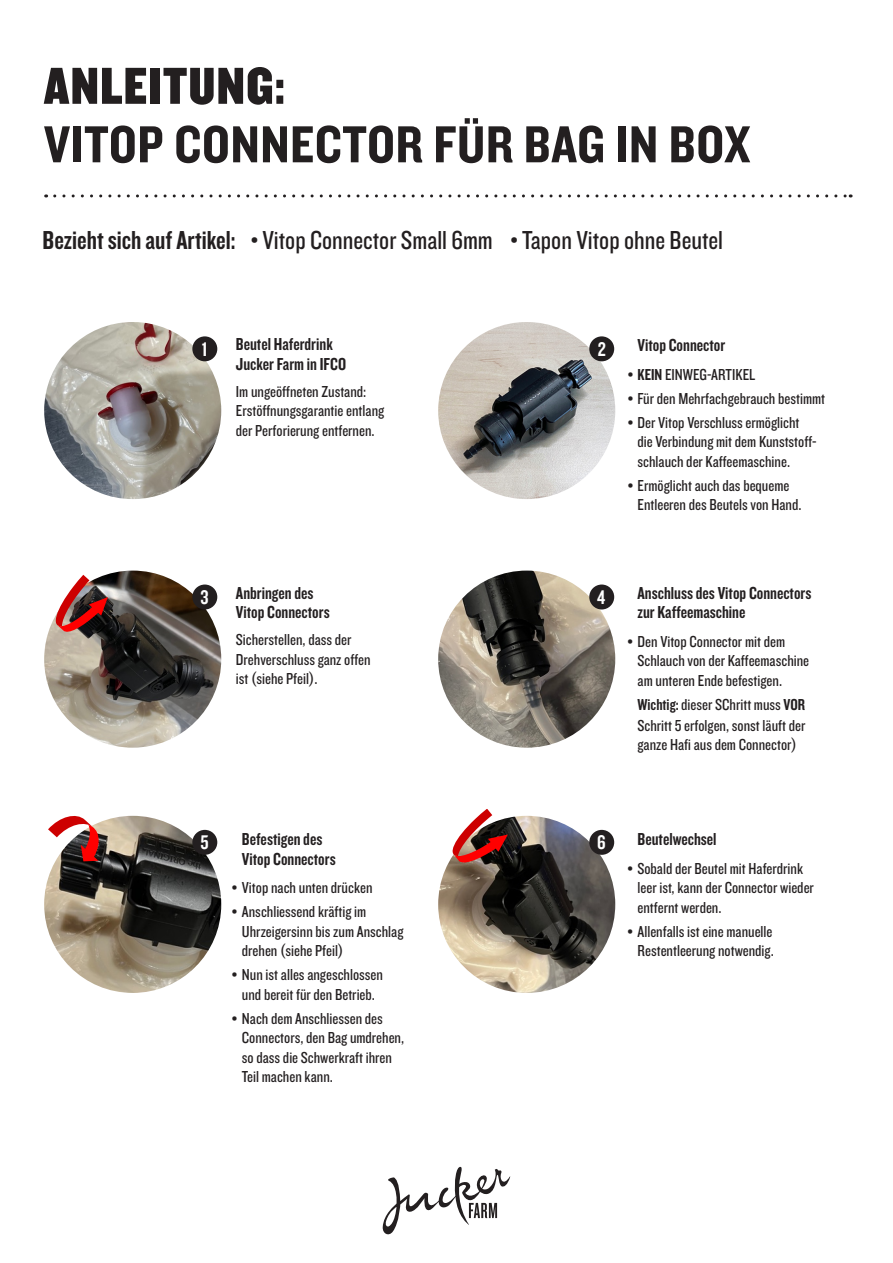
<style>
.page{position:relative;width:893px;height:1263px;background:#fff}
.page>*{position:absolute;margin:0;border:0;box-sizing:border-box;transform-origin:0 0}
.t1{font:54px "Knockout 50 Welterweight";letter-spacing:.01em;color:#231f20}
.t2{font:54px "Knockout 70 Full Welterwt";letter-spacing:.02em;color:#231f20}
.t3{font:27px "Knockout 29 Junior Ltweight";color:#231f20}
.t4{font:20.55px "Knockout 49 Liteweight";color:#fff}
.t5{font:18px "Knockout 49 Liteweight";color:#231f20}
.t6{font:16.5px/19.5px "Knockout 29 Junior Ltweight";color:#231f20}
.s1{font-family:"Knockout 49 Liteweight"}
.s2{font-family:"Knockout 28 Junior Feathrwt"}
.s3{font-family:"Knockout 30 Junior Welterwt"}
</style>
<div class="page">
<img style="left:44px;top:322px;width:177px;height:177px;border-radius:89px">
<img style="left:44px;top:571px;width:177px;height:177px;border-radius:89px">
<img style="left:44px;top:816px;width:177px;height:177px;border-radius:89px">
<img style="left:438px;top:816px;width:177px;height:177px;border-radius:89px">
<img style="left:438px;top:571px;width:177px;height:177px;border-radius:89px">
<img style="left:438px;top:322px;width:177px;height:177px;border-radius:89px">
<svg style="left:382px;top:1166px;width:128px;height:69px"></svg>
<svg style="left:55px;top:575px;width:53px;height:58px"></svg>
<svg style="left:48px;top:816px;width:52px;height:45px"></svg>
<svg style="left:450px;top:809px;width:58px;height:56px"></svg>
<div style="left:192px;top:336px;width:25px;height:25px;background:#231f20;border-radius:50%"></div>
<div style="left:192px;top:584px;width:25px;height:25px;background:#231f20;border-radius:50%"></div>
<div style="left:192px;top:830px;width:25px;height:25px;background:#231f20;border-radius:50%"></div>
<div style="left:589px;top:336px;width:25px;height:25px;background:#231f20;border-radius:50%"></div>
<div style="left:589px;top:584px;width:25px;height:25px;background:#231f20;border-radius:50%"></div>
<div style="left:589px;top:830px;width:25px;height:25px;background:#231f20;border-radius:50%"></div>
<svg style="left:55px;top:194px;width:796px;height:3px"></svg>
<p class="t2" style="left:44px;top:51px;width:243px">ANLEITUNG:</p>
<p class="t1" style="left:44px;top:109px;width:708px">VITOP CONNECTOR FÜR BAG IN BOX</p>
<p class="t3" style="left:43px;top:223px;width:682px"><span class="s1">Bezieht sich auf Artikel:</span> <span class="s2">•</span> Vitop Connector Small 6mm <span class="s2">•</span> Tapon Vitop ohne Beutel</p>
<p class="t4" style="left:202px;top:336px;width:7px">1</p>
<p class="t5" style="left:236px;top:333px;width:98px">Beutel Haferdrink</p>
<p class="t5" style="left:236px;top:352px;width:112px">Jucker Farm in IFCO</p>
<p class="t6" style="left:236px;top:381px;width:132px">Im ungeöffneten Zustand:</p>
<p class="t6" style="left:236px;top:400px;width:150px">Erstöffnungsgarantie entlang</p>
<p class="t6" style="left:236px;top:420px;width:140px">der Perforierung entfernen.</p>
<p class="t4" style="left:598px;top:336px;width:10px">2</p>
<p class="t5" style="left:637px;top:334px;width:89px">Vitop Connector</p>
<p class="t6" style="left:628px;top:364px;width:129px"><span class="s3">•</span> <span class="s1">KEIN</span> EINWEG-ARTIKEL</p>
<p class="t6" style="left:628px;top:388px;width:199px"><span class="s3">•</span> Für den Mehrfachgebrauch bestimmt</p>
<p class="t6" style="left:628px;top:412px;width:173px"><span class="s3">•</span> Der Vitop Verschluss ermöglicht</p>
<p class="t6" style="left:637px;top:431px;width:181px">die Verbindung mit dem Kunststoff&shy;schlauch der Kaffeemaschine.</p>
<p class="t6" style="left:628px;top:475px;width:163px"><span class="s3">•</span> Ermöglicht auch das bequeme</p>
<p class="t6" style="left:637px;top:494px;width:165px">Entleeren des Beutels von Hand.</p>
<p class="t4" style="left:200px;top:584px;width:10px">3</p>
<p class="t5" style="left:236px;top:581px;width:79px">Anbringen des</p>
<p class="t5" style="left:236px;top:601px;width:95px">Vitop Connectors</p>
<p class="t6" style="left:236px;top:629px;width:117px">Sicherstellen, dass der</p>
<p class="t6" style="left:236px;top:649px;width:136px">Drehverschluss ganz offen</p>
<p class="t6" style="left:236px;top:668px;width:83px">ist (siehe Pfeil).</p>
<p class="t4" style="left:597px;top:584px;width:10px">4</p>
<p class="t5" style="left:637px;top:581px;width:175px">Anschluss des Vitop Connectors</p>
<p class="t5" style="left:637px;top:601px;width:109px">zur Kaffeemaschine</p>
<p class="t6" style="left:627px;top:631px;width:159px"><span class="s3">•</span> Den Vitop Connector mit dem</p>
<p class="t6" style="left:637px;top:650px;width:173px">Schlauch von der Kaffeemaschine</p>
<p class="t6" style="left:637px;top:670px;width:146px">am unteren Ende befestigen.</p>
<p class="t6" style="left:637px;top:693px;width:169px;line-height:21px"><span class="s1">Wichtig:</span> dieser SChritt muss <span class="s1">VOR<br></span>Schritt 5 erfolgen, sonst läuft der</p>
<p class="t6" style="left:637px;top:734px;width:161px">ganze Hafi aus dem Connector)</p>
<p class="t4" style="left:201px;top:829px;width:10px">5</p>
<p class="t5" style="left:242px;top:828px;width:82px">Befestigen des</p>
<p class="t5" style="left:242px;top:847px;width:95px">Vitop Connectors</p>
<p class="t6" style="left:232px;top:877px;width:142px"><span class="s3">•</span> Vitop nach unten drücken</p>
<p class="t6" style="left:242px;top:901px;width:163px;text-indent:-10px"><span class="s3">•</span> Anschliessend kräftig im<br>Uhrzeigersinn bis zum Anschlag drehen (siehe Pfeil)</p>
<p class="t6" style="left:232px;top:964px;width:153px"><span class="s3">•</span> Nun ist alles angeschlossen</p>
<p class="t6" style="left:242px;top:984px;width:135px">und bereit für den Betrieb.</p>
<p class="t6" style="left:242px;top:1008px;width:164px;text-indent:-10px"><span class="s3">•</span> Nach dem Anschliessen des<br>Connectors, den Bag umdrehen, so dass die Schwerkraft ihren</p>
<p class="t6" style="left:242px;top:1066px;width:93px">Teil machen kann.</p>
<p class="t4" style="left:597px;top:829px;width:10px">6</p>
<p class="t5" style="left:637px;top:828px;width:81px">Beutelwechsel</p>
<p class="t6" style="left:627px;top:858px;width:177px"><span class="s3">•</span> Sobald der Beutel mit Haferdrink</p>
<p class="t6" style="left:637px;top:877px;width:178px">leer ist, kann der Connector wieder</p>
<p class="t6" style="left:637px;top:897px;width:86px">entfernt werden.</p>
<p class="t6" style="left:627px;top:921px;width:147px"><span class="s3">•</span> Allenfalls ist eine manuelle</p>
<p class="t6" style="left:637px;top:940px;width:138px">Restentleerung notwendig.</p>
</div>
